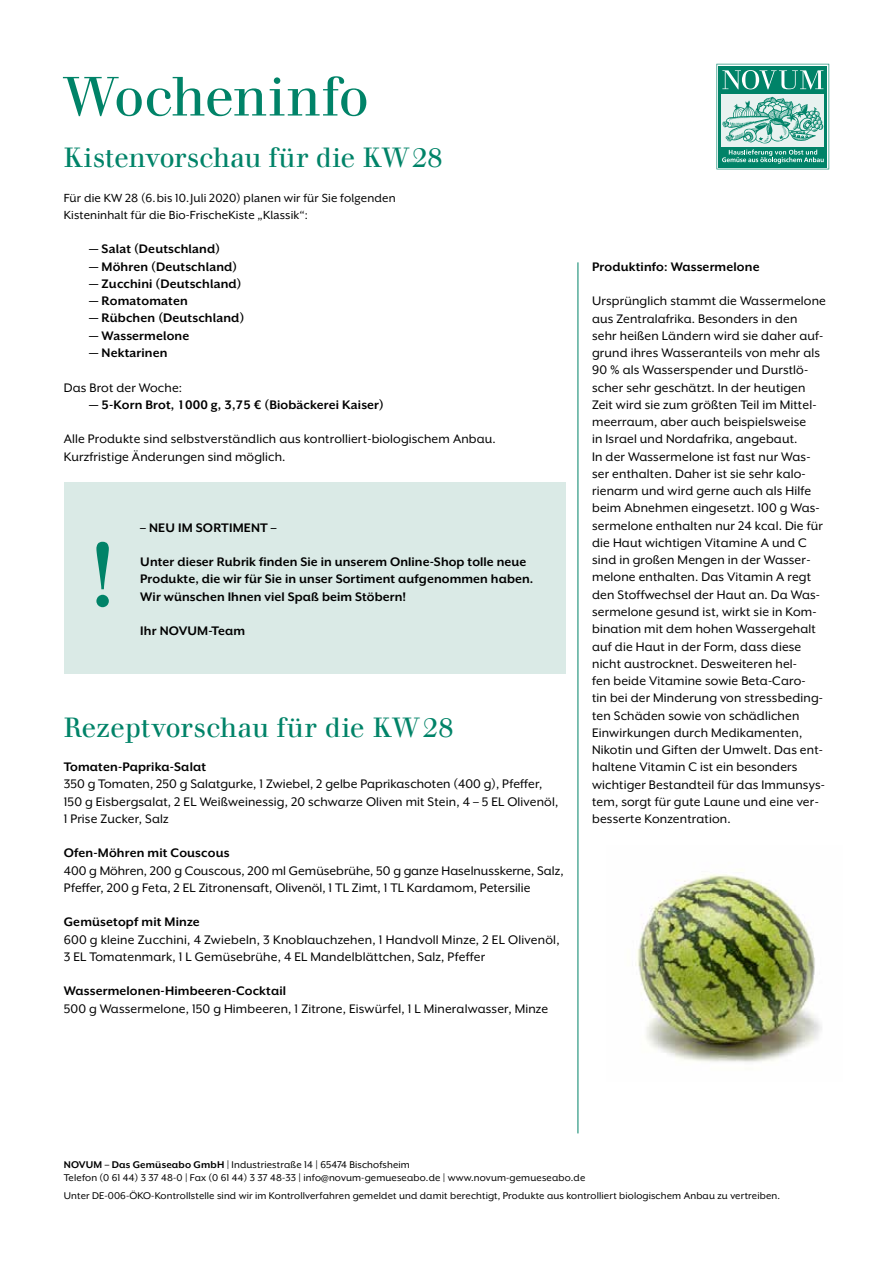
<style>
.page{position:relative;width:893px;height:1263px;background:#fff}
.page>*{position:absolute;margin:0;border:0;box-sizing:border-box;transform-origin:0 0}
.t1{font:90px "Walbaum Com";color:#008368}
.t2{font:54px "Walbaum Com";letter-spacing:-.015em;color:#008368}
.t3{font:27px "Walbaum Com";letter-spacing:.005em;color:#008368}
.t4{font:14.25px/17.2px "Mr Eaves XL San OT";letter-spacing:.01em;color:#000}
.t5{font:700 14.25px/17.2px "Mr Eaves XL San OT";letter-spacing:.01em;color:#000}
.t6{font:13.5px/17.2px "Mr Eaves XL San OT";letter-spacing:.01em;color:#000}
.t7{font:11.25px/13.5px "Mr Eaves XL San OT";letter-spacing:.01em;color:#000}
.s1{font-weight:700}
</style>
<div class="page">
<svg style="left:716px;top:64px;width:113px;height:105px;background:#6db7a8"></svg>
<div style="left:64px;top:482px;width:502px;height:191px;background:#daeae6"></div>
<hr style="left:578px;top:262px;width:1px;height:871px;background:#008368">
<img style="left:637px;top:874px;width:185px;height:188px">
<h2 class="t2" style="left:64px;top:64px;width:307px">Wocheninfo</h2>
<h3 class="t3" style="left:64px;top:142px;width:380px">Kistenvorschau für die KW28</h3>
<p class="t6" style="left:64px;top:189px;width:333px">Für die KW 28 (6. bis 10. Juli 2020) planen wir für Sie folgenden<br>Kisteninhalt für die Bio-FrischeKiste „Klassik“:</p>
<p class="t5" style="left:89px;top:240px;width:132px">— Salat (Deutschland)</p>
<p class="t5" style="left:89px;top:258px;width:149px">— Möhren (Deutschland)</p>
<p class="t5" style="left:89px;top:275px;width:154px">— Zucchini (Deutschland)</p>
<p class="t5" style="left:89px;top:292px;width:100px">— Romatomaten</p>
<p class="t5" style="left:89px;top:309px;width:156px">— Rübchen (Deutschland)</p>
<p class="t5" style="left:89px;top:327px;width:102px">— Wassermelone</p>
<p class="t5" style="left:89px;top:344px;width:80px">— Nektarinen</p>
<p class="t4" style="left:64px;top:379px;width:120px">Das Brot der Woche:</p>
<p class="t5" style="left:89px;top:396px;width:296px">— 5-Korn Brot, 1000 g, 3,75 € (Biobäckerei Kaiser)</p>
<p class="t4" style="left:64px;top:430px;width:434px">Alle Produkte sind selbstverständlich aus kontrolliert-biologischem Anbau.<br>Kurzfristige Änderungen sind möglich.</p>
<h1 class="t1" style="left:89px;top:521px;width:28px">!</h1>
<p class="t5" style="left:140px;top:519px;width:138px">– NEU IM SORTIMENT –</p>
<p class="t5" style="left:140px;top:553px;width:395px">Unter dieser Rubrik finden Sie in unserem Online-Shop tolle neue<br>Produkte, die wir für Sie in unser Sortiment aufgenommen haben.<br>Wir wünschen Ihnen viel Spaß beim Stöbern!</p>
<p class="t5" style="left:140px;top:622px;width:106px">Ihr NOVUM-Team</p>
<h3 class="t3" style="left:64px;top:711px;width:391px">Rezeptvorschau für die KW28</h3>
<p class="t5" style="left:64px;top:758px;width:144px">Tomaten-Paprika-Salat</p>
<p class="t4" style="left:64px;top:775px;width:496px">350 g Tomaten, 250 g Salatgurke, 1 Zwiebel, 2 gelbe Paprikaschoten (400 g), Pfeffer,<br>150 g Eisbergsalat, 2 EL Weißweinessig, 20 schwarze Oliven mit Stein, 4 – 5 EL Olivenöl,<br>1 Prise Zucker, Salz</p>
<p class="t5" style="left:64px;top:844px;width:167px">Ofen-Möhren mit Couscous</p>
<p class="t4" style="left:64px;top:862px;width:501px">400 g Möhren, 200 g Couscous, 200 ml Gemüsebrühe, 50 g ganze Haselnusskerne, Salz,<br>Pfeffer, 200 g Feta, 2 EL Zitronensaft, Olivenöl, 1 TL Zimt, 1 TL Kardamom, Petersilie</p>
<p class="t5" style="left:64px;top:913px;width:138px">Gemüsetopf mit Minze</p>
<p class="t4" style="left:64px;top:931px;width:497px">600 g kleine Zucchini, 4 Zwiebeln, 3 Knoblauchzehen, 1 Handvoll Minze, 2 EL Olivenöl,<br>3 EL Tomatenmark, 1 L Gemüsebrühe, 4 EL Mandelblättchen, Salz, Pfeffer</p>
<p class="t5" style="left:64px;top:982px;width:224px">Wassermelonen-Himbeeren-Cocktail</p>
<p class="t4" style="left:64px;top:1000px;width:486px">500 g Wassermelone, 150 g Himbeeren, 1 Zitrone, Eiswürfel, 1 L Mineralwasser, Minze</p>
<p class="t5" style="left:592px;top:258px;width:169px">Produktinfo: Wassermelone</p>
<p class="t4" style="left:592px;top:292px;width:235px">Ursprünglich stammt die Wassermelone aus Zentralafrika. Besonders in den<br>sehr heißen Ländern wird sie daher auf&shy;grund ihres Wasseranteils von mehr als 90 % als Wasserspender und Durstlö&shy;scher sehr geschätzt. In der heutigen Zeit wird sie zum größten Teil im Mittel&shy;meerraum, aber auch beispielsweise<br>in Israel und Nordafrika, angebaut.<br>In der Wassermelone ist fast nur Was&shy;ser enthalten. Daher ist sie sehr kalo&shy;rienarm und wird gerne auch als Hilfe beim Abnehmen eingesetzt. 100 g Was&shy;sermelone enthalten nur 24 kcal. Die für die Haut wichtigen Vitamine A und C sind in großen Mengen in der Wasser&shy;melone enthalten. Das Vitamin A regt den Stoffwechsel der Haut an. Da Was&shy;sermelone gesund ist, wirkt sie in Kom&shy;bination mit dem hohen Wassergehalt auf die Haut in der Form, dass diese nicht austrocknet. Desweiteren hel-<br>fen beide Vitamine sowie Beta-Caro-<br>tin bei der Minderung von stressbeding&shy;ten Schäden sowie von schädlichen Einwirkungen durch Medikamenten, Nikotin und Giften der Umwelt. Das ent&shy;haltene Vitamin C ist ein besonders wichtiger Bestandteil für das Immunsys&shy;tem, sorgt für gute Laune und eine ver&shy;besserte Konzentration.</p>
<p class="t7" style="left:64px;top:1158px;width:523px"><span class="s1">NOVUM – Das Gemüseabo GmbH</span> | Industriestraße 14 | 65474 Bischofsheim<br>Telefon (0 61 44) 3 37 48-0 | Fax (0 61 44) 3 37 48-33 | info@novum-gemueseabo.de | www.novum-gemueseabo.de</p>
<p class="t7" style="left:64px;top:1189px;width:718px">Unter DE-006-ÖKO-Kontrollstelle sind wir im Kontrollverfahren gemeldet und damit berechtigt, Produkte aus kontrolliert biologischem Anbau zu vertreiben.</p>
</div>
